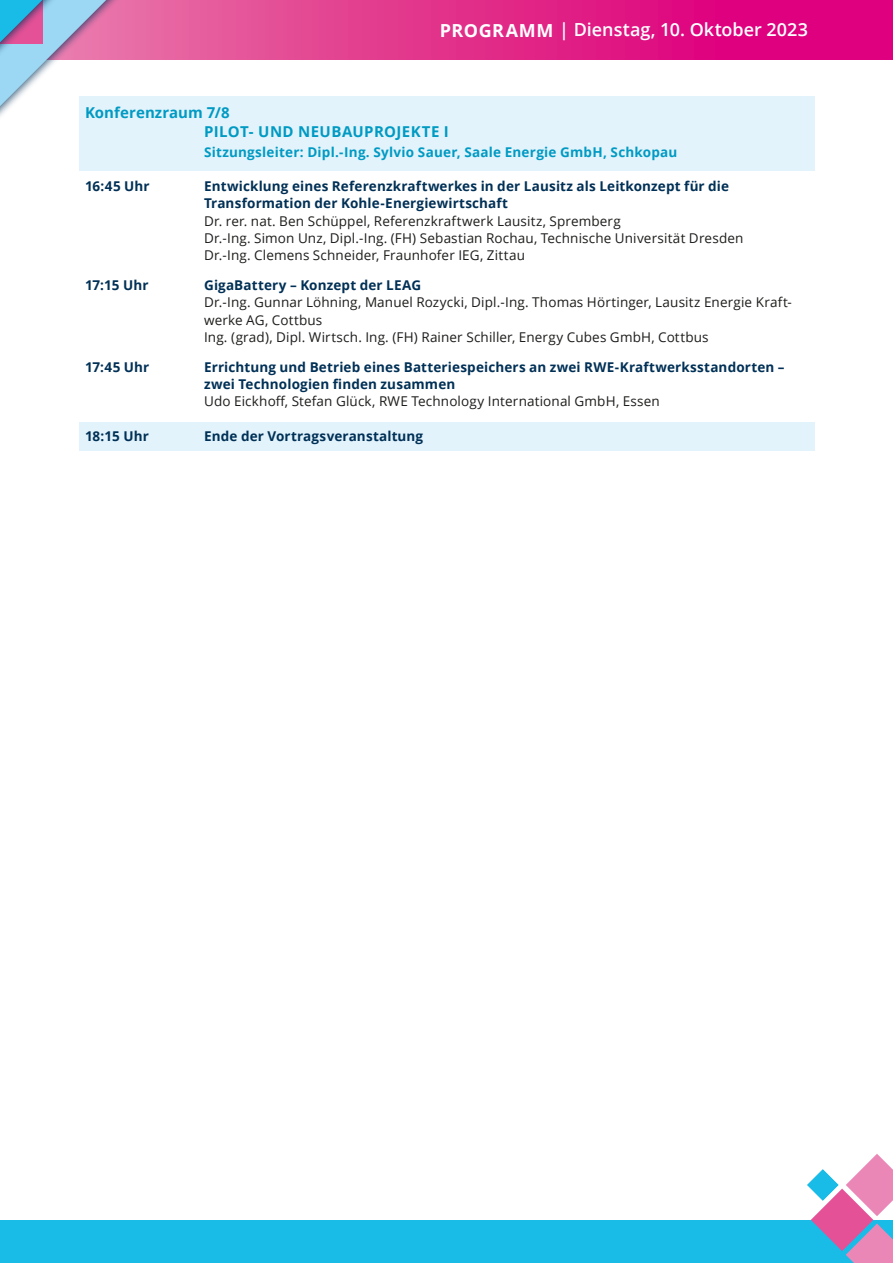
<style>
.page{position:relative;width:893px;height:1263px;background:#fff}
.page>*{position:absolute;margin:0;border:0;box-sizing:border-box;transform-origin:0 0}
.t1{font:600 18px "Open Sans";color:#fff}
.t2{font:700 15px/19.5px "Open Sans";letter-spacing:.02em;color:#009ac3}
.t3{font:13.5px/17.2px "Open Sans";letter-spacing:.01em;color:#1d1d1b}
.t4{font:700 13.5px/17.2px "Open Sans";letter-spacing:.01em;color:#003056}
.t5{font:700 13.5px "Open Sans";letter-spacing:.015em;color:#009ac3}
.s1{font-weight:700}
</style>
<div class="page">
<svg style="left:136px;top:0;width:757px;height:60px;background:#e1298a"></svg>
<div style="left:0;top:1220px;width:893px;height:43px;background:#19bbe7"></div>
<div style="left:0;top:0;width:136px;height:205px;background:#003056;opacity:.75"></div>
<svg style="left:0;top:0;width:126px;height:197px"></svg>
<div style="left:79px;top:96px;width:735px;height:75px;background:#e2f3fc"></div>
<div style="left:79px;top:422px;width:735px;height:28px;background:#e2f3fc"></div>
<svg style="left:807px;top:1154px;width:86px;height:109px"></svg>
<h1 class="t1" style="left:440px;top:18px;width:369px"><span class="s1">PROGRAMM</span> | Dienstag, 10. Oktober 2023</h1>
<p class="t2" style="left:204px;top:102px;width:246px;text-indent:-119px">Konferenzraum 7/8<br>PILOT- UND NEUBAUPROJEKTE I</p>
<p class="t5" style="left:204px;top:142px;width:475px">Sitzungsleiter: Dipl.-Ing. Sylvio Sauer, Saale Energie GmbH, Schkopau</p>
<p class="t4" style="left:85px;top:177px;width:66px">16:45 Uhr</p>
<p class="t4" style="left:204px;top:177px;width:526px">Entwicklung eines Referenzkraftwerkes in der Lausitz als Leitkonzept für die<br>Transformation der Kohle-Energiewirtschaft</p>
<p class="t3" style="left:204px;top:212px;width:541px">Dr. rer. nat. Ben Schüppel, Referenzkraftwerk Lausitz, Spremberg<br>Dr.-Ing. Simon Unz, Dipl.-Ing. (FH) Sebastian Rochau, Technische Universität Dresden<br>Dr.-Ing. Clemens Schneider, Fraunhofer IEG, Zittau</p>
<p class="t4" style="left:85px;top:276px;width:65px">17:15 Uhr</p>
<p class="t4" style="left:204px;top:276px;width:219px">GigaBattery – Konzept der LEAG</p>
<p class="t3" style="left:204px;top:293px;width:589px">Dr.-Ing. Gunnar Löhning, Manuel Rozycki, Dipl.-Ing. Thomas Hörtinger, Lausitz Energie Kraft&shy;werke AG, Cottbus<br>Ing. (grad), Dipl. Wirtsch. Ing. (FH) Rainer Schiller, Energy Cubes GmbH, Cottbus</p>
<p class="t4" style="left:85px;top:358px;width:66px">17:45 Uhr</p>
<p class="t4" style="left:204px;top:358px;width:582px">Errichtung und Betrieb eines Batteriespeichers an zwei RWE-Kraftwerksstandorten – zwei Technologien finden zusammen</p>
<p class="t3" style="left:204px;top:392px;width:457px">Udo Eickhoff, Stefan Glück, RWE Technology International GmbH, Essen</p>
<p class="t4" style="left:85px;top:427px;width:65px">18:15 Uhr</p>
<p class="t4" style="left:204px;top:427px;width:221px">Ende der Vortragsveranstaltung</p>
</div>
